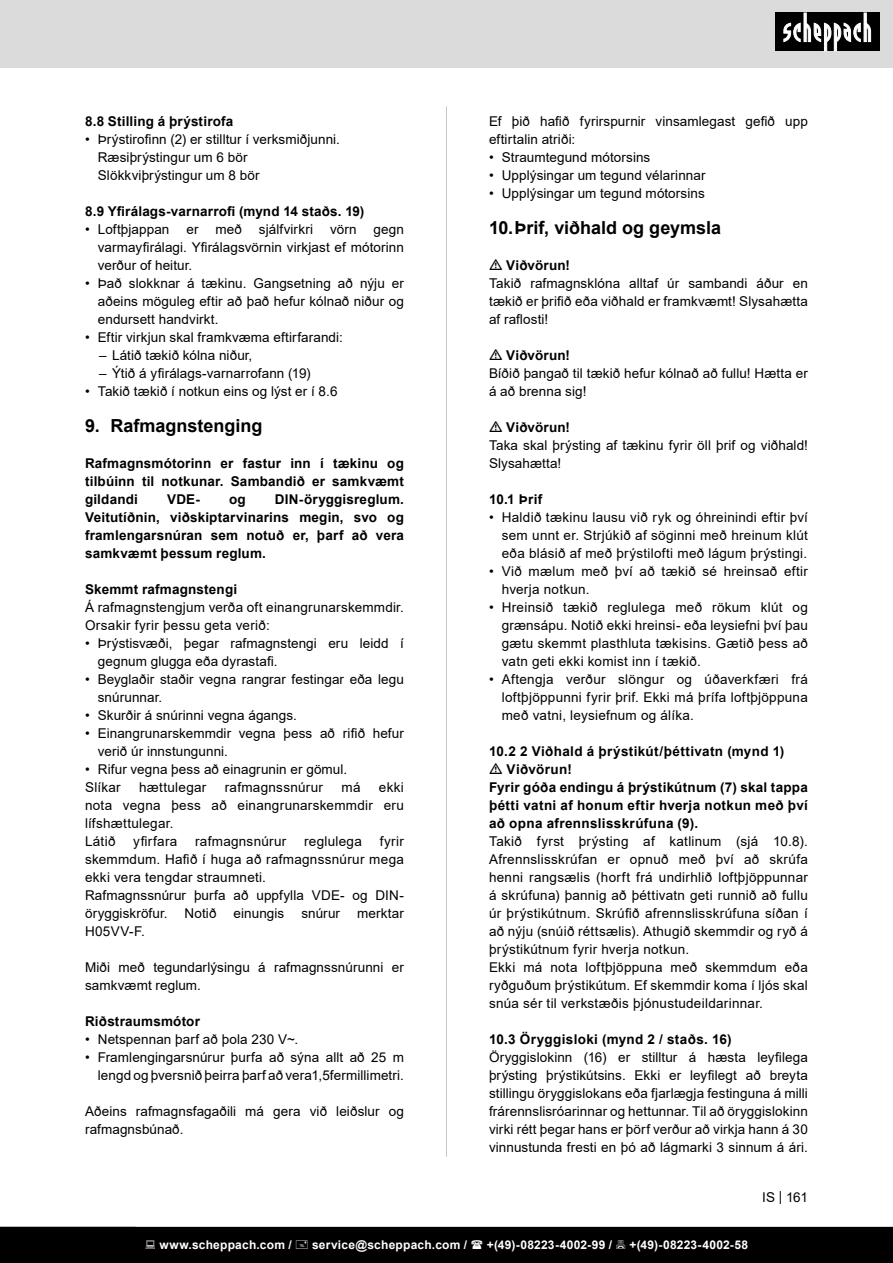
<style>
.page{position:relative;width:893px;height:1263px;background:#fff}
.page>*{position:absolute;margin:0;border:0;box-sizing:border-box;transform-origin:0 0}
.t1{font:700 18px "Arial";color:#000}
.t2{font:13.5px/18px "Arial";letter-spacing:.01em;color:#000;text-align:justify}
.t3{font:700 13.5px/18px "Arial";letter-spacing:.015em;color:#000;text-align:justify}
.t4{font:700 12px "Arial";letter-spacing:.02em;color:#fff}
</style>
<div class="page">
<div style="left:0;top:0;width:893px;height:67px;background:#dbdbdb"></div>
<div style="left:775px;top:13px;width:105px;height:38px;background:#000"></div>
<svg style="left:783px;top:13px;width:88px;height:38px"></svg>
<hr style="left:446px;top:106px;width:1px;height:1051px;background:#c7c7c7">
<div style="left:0;top:1227px;width:893px;height:36px;background:#000"></div>
<p class="t3" style="left:85px;top:112px;width:150px">8.8 Stilling á þrýstirofa</p>
<p class="t2" style="left:85px;top:130px;width:256px">• Þrýstirofinn (2) er stilltur í verksmiðjunni.</p>
<p class="t2" style="left:98px;top:148px;width:151px">Ræsiþrýstingur um 6 bör</p>
<p class="t2" style="left:98px;top:166px;width:163px">Slökkviþrýstingur um 8 bör</p>
<p class="t3" style="left:85px;top:202px;width:281px">8.9 Yfirálags-varnarrofi (mynd 14 staðs. 19)</p>
<p class="t2" style="left:85px;top:220px;width:86px">• Loftþjappan</p>
<p class="t2" style="left:186px;top:220px;width:14px">er</p>
<p class="t2" style="left:215px;top:220px;width:28px">með</p>
<p class="t2" style="left:259px;top:220px;width:56px">sjálfvirkri</p>
<p class="t2" style="left:330px;top:220px;width:28px">vörn</p>
<p class="t2" style="left:98px;top:220px;width:308px;text-indent:276px">gegn varmayfirálagi. Yfirálagsvörnin virkjast ef mótorinn verður of heitur.</p>
<p class="t2" style="left:98px;top:274px;width:308px;text-indent:-13px">• Það slokknar á tækinu. Gangsetning að nýju er aðeins möguleg eftir að það hefur kólnað niður og endursett handvirkt.</p>
<p class="t2" style="left:85px;top:328px;width:259px">• Eftir virkjun skal framkvæma eftirfarandi:</p>
<p class="t2" style="left:99px;top:346px;width:155px">– Látið tækið kólna niður,</p>
<p class="t2" style="left:99px;top:364px;width:213px">– Ýtið á yfirálags-varnarrofann (19)</p>
<p class="t2" style="left:85px;top:382px;width:254px">• Takið tækið í notkun eins og lýst er í 8.6</p>
<p class="t1" style="left:85px;top:413px;width:179px">9. Rafmagnstenging</p>
<p class="t3" style="left:85px;top:454px;width:320px">Rafmagnsmótorinn er fastur inn í tækinu og tilbúinn til notkunar. Sambandið er samkvæmt gildandi</p>
<p class="t3" style="left:85px;top:490px;width:320px;text-indent:190px">DIN-öryggisreglum.<br>Veitutíðnin, viðskiptarvinarins megin, svo og framlengarsnúran sem notuð er, þarf að vera samkvæmt þessum reglum.</p>
<p class="t3" style="left:85px;top:580px;width:154px">Skemmt rafmagnstengi</p>
<p class="t2" style="left:85px;top:598px;width:320px">Á rafmagnstengjum verða oft einangrunarskemmdir.</p>
<p class="t2" style="left:85px;top:616px;width:186px">Orsakir fyrir þessu geta verið:</p>
<p class="t2" style="left:98px;top:634px;width:308px;text-indent:-13px">• Þrýstisvæði, þegar rafmagnstengi eru leidd í gegnum glugga eða dyrastafi.</p>
<p class="t2" style="left:98px;top:670px;width:308px;text-indent:-13px">• Beyglaðir staðir vegna rangrar festingar eða legu snúrunnar.</p>
<p class="t2" style="left:85px;top:706px;width:213px">• Skurðir á snúrinni vegna ágangs.</p>
<p class="t2" style="left:98px;top:724px;width:308px;text-indent:-13px">• Einangrunarskemmdir vegna þess að rifið hefur verið úr innstungunni.</p>
<p class="t2" style="left:85px;top:760px;width:264px">• Rifur vegna þess að einagrunin er gömul.</p>
<p class="t2" style="left:85px;top:778px;width:37px">Slíkar</p>
<p class="t2" style="left:139px;top:778px;width:69px">hættulegar</p>
<p class="t2" style="left:225px;top:778px;width:100px">rafmagnssnúrur</p>
<p class="t2" style="left:341px;top:778px;width:21px">má</p>
<p class="t3" style="left:167px;top:490px;width:34px">VDE-</p>
<p class="t3" style="left:229px;top:490px;width:18px">og</p>
<p class="t2" style="left:85px;top:778px;width:320px;text-indent:294px">ekki nota vegna þess að einangrunarskemmdir eru lífshættulegar.</p>
<p class="t2" style="left:85px;top:832px;width:32px">Látið</p>
<p class="t2" style="left:133px;top:832px;width:46px">yfirfara</p>
<p class="t2" style="left:195px;top:832px;width:93px">rafmagnsnúrur</p>
<p class="t2" style="left:304px;top:832px;width:59px">reglulega</p>
<p class="t2" style="left:85px;top:832px;width:320px;text-indent:295px">fyrir skemmdum. Hafið í huga að rafmagnssnúrur mega ekki vera tengdar straumneti.</p>
<p class="t2" style="left:85px;top:886px;width:320px">Rafmagnssnúrur þurfa að uppfylla VDE- og DIN&shy;öryggiskröfur.</p>
<p class="t2" style="left:185px;top:904px;width:33px">Notið</p>
<p class="t2" style="left:234px;top:904px;width:52px">einungis</p>
<p class="t2" style="left:301px;top:904px;width:40px">snúrur</p>
<p class="t2" style="left:357px;top:904px;width:48px">merktar</p>
<p class="t2" style="left:85px;top:922px;width:61px">H05VV-F.</p>
<p class="t2" style="left:85px;top:958px;width:320px">Miði með tegundarlýsingu á rafmagnssnúrunni er samkvæmt reglum.</p>
<p class="t3" style="left:85px;top:1012px;width:116px">Riðstraumsmótor</p>
<p class="t2" style="left:85px;top:1030px;width:215px">• Netspennan þarf að þola 230 V~.</p>
<p class="t2" style="left:85px;top:1048px;width:320px;text-align:right">• Framlengingarsnúrur þurfa að sýna allt að 25 m lengd og þversnið þeirra þarf að vera1,5fermillimetri.</p>
<p class="t2" style="left:85px;top:1102px;width:320px">Aðeins rafmagnsfagaðili má gera við leiðslur og rafmagnsbúnað.</p>
<p class="t2" style="left:489px;top:112px;width:320px">Ef þið hafið fyrirspurnir vinsamlegast gefið upp eftirtalin atriði:</p>
<p class="t2" style="left:489px;top:148px;width:163px">• Straumtegund mótorsins</p>
<p class="t2" style="left:489px;top:166px;width:218px">• Upplýsingar um tegund vélarinnar</p>
<p class="t2" style="left:489px;top:184px;width:217px">• Upplýsingar um tegund mótorsins</p>
<p class="t1" style="left:489px;top:215px;width:234px">10.Þrif, viðhald og geymsla</p>
<p class="t3" style="left:506px;top:256px;width:65px">Viðvörun!</p>
<p class="t2" style="left:489px;top:274px;width:320px">Takið rafmagnsklóna alltaf úr sambandi áður en tækið er þrifið eða viðhald er framkvæmt! Slysahætta af raflosti!</p>
<p class="t3" style="left:506px;top:346px;width:65px">Viðvörun!</p>
<p class="t2" style="left:489px;top:364px;width:320px">Bíðið þangað til tækið hefur kólnað að fullu! Hætta er á að brenna sig!</p>
<p class="t3" style="left:506px;top:418px;width:65px">Viðvörun!</p>
<p class="t2" style="left:489px;top:436px;width:320px">Taka skal þrýsting af tækinu fyrir öll þrif og viðhald!<br>Slysahætta!</p>
<p class="t3" style="left:489px;top:490px;width:55px">10.1 Þrif</p>
<p class="t2" style="left:502px;top:508px;width:308px;text-indent:-13px">• Haldið tækinu lausu við ryk og óhreinindi eftir því sem unnt er. Strjúkið af söginni með hreinum klút eða blásið af með þrýstilofti með lágum þrýstingi.</p>
<p class="t2" style="left:502px;top:562px;width:308px;text-indent:-13px">• Við mælum með því að tækið sé hreinsað eftir hverja notkun.</p>
<p class="t2" style="left:502px;top:598px;width:308px;text-indent:-13px">• Hreinsið tækið reglulega með rökum klút og grænsápu. Notið ekki hreinsi- eða leysiefni því þau gætu skemmt plasthluta tækisins. Gætið þess að vatn geti ekki komist inn í tækið.</p>
<p class="t2" style="left:502px;top:670px;width:308px;text-indent:-13px">• Aftengja verður slöngur og úðaverkfæri frá loftþjöppunni fyrir þrif. Ekki má þrífa loftþjöppuna með vatni, leysiefnum og álíka.</p>
<p class="t3" style="left:489px;top:742px;width:297px">10.2 2 Viðhald á þrýstikút/þéttivatn (mynd 1)</p>
<p class="t3" style="left:507px;top:760px;width:67px">Viðvörun!</p>
<p class="t3" style="left:489px;top:778px;width:320px">Fyrir góða endingu á þrýstikútnum (7) skal tappa þétti vatni af honum eftir hverja notkun með því að opna afrennslisskrúfuna (9).</p>
<p class="t2" style="left:489px;top:832px;width:320px">Takið fyrst þrýsting af katlinum (sjá 10.8).<br>Afrennslisskrúfan er opnuð með því að skrúfa henni rangsælis (horft frá undirhlið loftþjöppunnar á skrúfuna) þannig að þéttivatn geti runnið að fullu úr þrýstikútnum. Skrúfið afrennslisskrúfuna síðan í að nýju (snúið réttsælis). Athugið skemmdir og ryð á þrýstikútnum fyrir hverja notkun.</p>
<p class="t2" style="left:489px;top:958px;width:320px">Ekki má nota loftþjöppuna með skemmdum eða ryðguðum þrýstikútum. Ef skemmdir koma í ljós skal snúa sér til verkstæðis þjónustudeildarinnar.</p>
<p class="t3" style="left:489px;top:1030px;width:244px">10.3 Öryggisloki (mynd 2 / staðs. 16)</p>
<p class="t2" style="left:489px;top:1048px;width:320px">Öryggislokinn (16) er stilltur á hæsta leyfilega þrýsting þrýstikútsins. Ekki er leyfilegt að breyta stillingu öryggislokans eða fjarlægja festinguna á milli frárennslisróarinnar og hettunnar. Til að öryggislokinn virki rétt þegar hans er þörf verður að virkja hann á 30 vinnustunda fresti en þó að lágmarki 3 sinnum á ári.</p>
<p class="t2" style="left:762px;top:1188px;width:47px">IS | 161</p>
<p class="t4" style="left:159px;top:1236px;width:134px">www.scheppach.com /</p>
<p class="t4" style="left:312px;top:1236px;width:157px">service@scheppach.com /</p>
<p class="t4" style="left:487px;top:1236px;width:127px">+(49)-08223-4002-99 /</p>
<p class="t4" style="left:629px;top:1236px;width:120px">+(49)-08223-4002-58</p>
</div>
